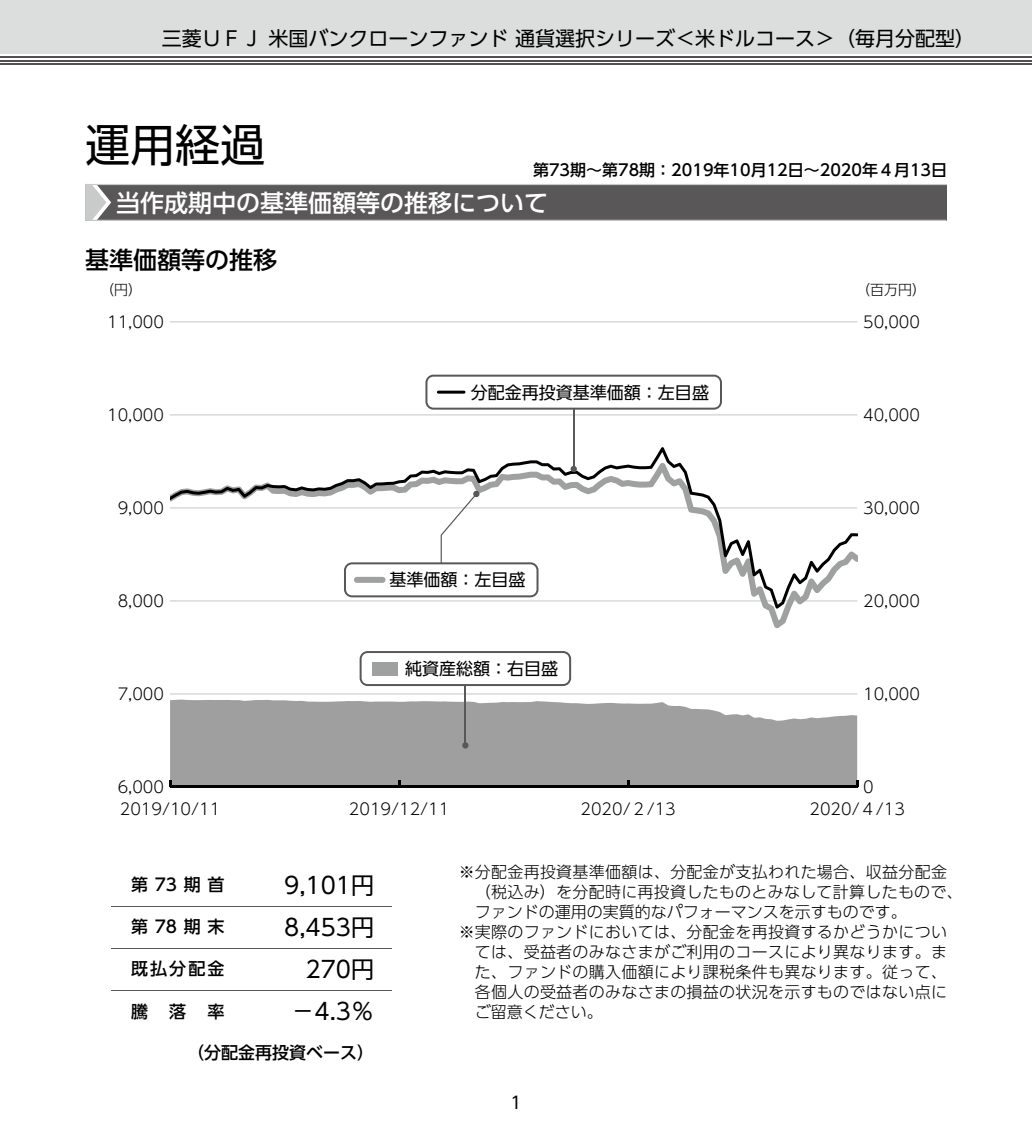
<style>
.page{position:relative;width:1032px;height:1134px;background:#fff}
.page>*{position:absolute;margin:0;border:0;box-sizing:border-box;transform-origin:0 0}
.t1{font:45px "UD Shin Go Pro";color:#000}
.t2{font:500 24px "UD Shin Go Pro";color:#fff}
.t3{font:500 24px "UD Shin Go Pro";color:#000}
.t4{font:23px "UD Shin Go Pro";color:#000}
.t5{font:20px "UD Shin Go Pro";color:#000}
.t6{font:17px "UD Shin Go Pro";color:#000}
.t7{font:500 17px "UD Shin Go Pro";letter-spacing:.06em;color:#000}
.t8{font:500 17px "UD Shin Go Pro";color:#000}
.t9{font:300 16px "UD Shin Go Pro";letter-spacing:.02em;color:#000}
.t10{font:300 16px "UD Shin Go Pro";color:#000}
.t11{font:500 16px "UD Shin Go Pro";color:#000}
.t12{font:300 14px "UD Shin Go Pro";color:#000}
</style>
<div class="page">
<div style="left:0;top:0;width:1032px;height:54px;background:#dcdddd"></div>
<hr style="left:0;top:63px;width:1032px;height:2px;background:#545251">
<hr style="left:0;top:60px;width:1032px;height:1px;background:#545251">
<hr style="left:0;top:56px;width:1032px;height:2px;background:#545251">
<div style="left:85px;top:184px;width:862px;height:36px;background:#595757"></div>
<hr style="left:85px;top:220px;width:861px;height:1px;background:#c9caca">
<hr style="left:85px;top:184px;width:862px;height:1px;background:#c9caca">
<svg style="left:85px;top:185px;width:26px;height:35px"></svg>
<svg style="left:170px;top:694px;width:687px;height:1px"></svg>
<svg style="left:170px;top:322px;width:687px;height:1px"></svg>
<svg style="left:170px;top:699px;width:687px;height:87px;background:#a3a3a3"></svg>
<svg style="left:179px;top:447px;width:625px;height:162px"></svg>
<hr style="left:170px;top:786px;width:687px;height:2px;background:#000">
<hr style="left:465px;top:668px;width:1px;height:77px;background:#595757">
<svg style="left:462px;top:742px;width:6px;height:6px"></svg>
<svg style="left:360px;top:651px;width:211px;height:35px"></svg>
<div style="left:373px;top:662px;width:25px;height:13px;background:#9fa0a0"></div>
<svg style="left:170px;top:490px;width:687px;height:112px"></svg>
<div style="left:354px;top:577px;width:31px;height:6px;background:#9fa0a0;border-radius:3px"></div>
<hr style="left:573px;top:392px;width:1px;height:77px;background:#595757">
<div style="left:570px;top:466px;width:7px;height:6px;background:#595757;border-radius:50%"></div>
<svg style="left:170px;top:375px;width:687px;height:41px"></svg>
<hr style="left:437px;top:391px;width:28px;height:3px;background:#000;border-radius:2px">
<svg style="left:111px;top:906px;width:20px;height:1px"></svg>
<hr style="left:131px;top:906px;width:94px;height:1px;background:#595757">
<hr style="left:225px;top:906px;width:149px;height:1px;background:#595757">
<svg style="left:374px;top:906px;width:17px;height:1px"></svg>
<svg style="left:111px;top:948px;width:20px;height:1px"></svg>
<hr style="left:131px;top:948px;width:94px;height:1px;background:#595757">
<hr style="left:225px;top:948px;width:149px;height:1px;background:#595757">
<svg style="left:374px;top:948px;width:17px;height:1px"></svg>
<svg style="left:111px;top:990px;width:20px;height:1px"></svg>
<hr style="left:131px;top:990px;width:94px;height:1px;background:#595757">
<hr style="left:225px;top:990px;width:149px;height:1px;background:#595757">
<svg style="left:374px;top:990px;width:17px;height:1px"></svg>
<p class="t5" style="left:162px;top:22px;width:815px">三菱ＵＦＪ 米国バンクローンファンド 通貨選択シリーズ＜米ドルコース＞（毎月分配型）</p>
<h1 class="t1" style="left:85px;top:108px;width:181px">運用経過</h1>
<p class="t11" style="left:533px;top:157px;width:416px">第73期～第78期：2019年10月12日～2020年４月13日</p>
<h2 class="t2" style="left:116px;top:183px;width:433px">当作成期中の基準価額等の推移について</h2>
<h2 class="t3" style="left:85px;top:240px;width:193px">基準価額等の推移</h2>
<p class="t12" style="left:100px;top:279px;width:43px">（円）</p>
<p class="t12" style="left:856px;top:279px;width:71px">（百万円）</p>
<p class="t9" style="left:107px;top:309px;width:58px">11,000</p>
<p class="t9" style="left:863px;top:309px;width:58px">50,000</p>
<p class="t6" style="left:471px;top:378px;width:239px">分配金再投資基準価額：左目盛</p>
<p class="t9" style="left:107px;top:402px;width:58px">10,000</p>
<p class="t9" style="left:863px;top:402px;width:58px">40,000</p>
<p class="t9" style="left:118px;top:495px;width:48px">9,000</p>
<p class="t9" style="left:863px;top:495px;width:58px">30,000</p>
<p class="t6" style="left:389px;top:566px;width:137px">基準価額：左目盛</p>
<p class="t9" style="left:118px;top:588px;width:48px">8,000</p>
<p class="t9" style="left:863px;top:588px;width:58px">20,000</p>
<p class="t6" style="left:405px;top:655px;width:154px">純資産総額：右目盛</p>
<p class="t9" style="left:118px;top:681px;width:48px">7,000</p>
<p class="t9" style="left:863px;top:681px;width:58px">10,000</p>
<p class="t9" style="left:118px;top:774px;width:48px">6,000</p>
<p class="t9" style="left:863px;top:774px;width:12px">0</p>
<p class="t9" style="left:120px;top:796px;width:102px">2019/10/11</p>
<p class="t9" style="left:349px;top:796px;width:102px">2019/12/11</p>
<p class="t9" style="left:580px;top:796px;width:97px">2020/２/13</p>
<p class="t9" style="left:809px;top:796px;width:97px">2020/４/13</p>
<p class="t7" style="left:131px;top:871px;width:95px">第73期首</p>
<h3 class="t4" style="left:284px;top:866px;width:91px">9,101円</h3>
<p class="t7" style="left:131px;top:913px;width:95px">第78期末</p>
<h3 class="t4" style="left:284px;top:908px;width:91px">8,453円</h3>
<p class="t7" style="left:131px;top:955px;width:95px">既払分配金</p>
<h3 class="t4" style="left:306px;top:950px;width:70px">270円</h3>
<p class="t7" style="left:131px;top:997px;width:18px">騰</p>
<p class="t7" style="left:169px;top:997px;width:18px">落</p>
<p class="t7" style="left:208px;top:997px;width:18px">率</p>
<h3 class="t4" style="left:291px;top:992px;width:84px">－4.3％</h3>
<p class="t8" style="left:187px;top:1039px;width:188px">（分配金再投資ベース）</p>
<p class="t9" style="left:459px;top:859px;width:490px">※分配金再投資基準価額は、分配金が支払われた場合、収益分配金</p>
<p class="t9" style="left:475px;top:879px;width:489px">（税込み）を分配時に再投資したものとみなして計算したもので、</p>
<p class="t10" style="left:475px;top:899px;width:433px">ファンドの運用の実質的なパフォーマンスを示すものです。</p>
<p class="t9" style="left:459px;top:919px;width:490px">※実際のファンドにおいては、分配金を再投資するかどうかについ</p>
<p class="t9" style="left:475px;top:939px;width:474px">ては、受益者のみなさまがご利用のコースにより異なります。ま</p>
<p class="t9" style="left:475px;top:959px;width:474px">た、ファンドの購入価額により課税条件も異なります。従って、</p>
<p class="t9" style="left:475px;top:979px;width:474px">各個人の受益者のみなさまの損益の状況を示すものではない点に</p>
<p class="t10" style="left:475px;top:999px;width:129px">ご留意ください。</p>
<p class="t6" style="left:510px;top:1089px;width:13px">1</p>
</div>
